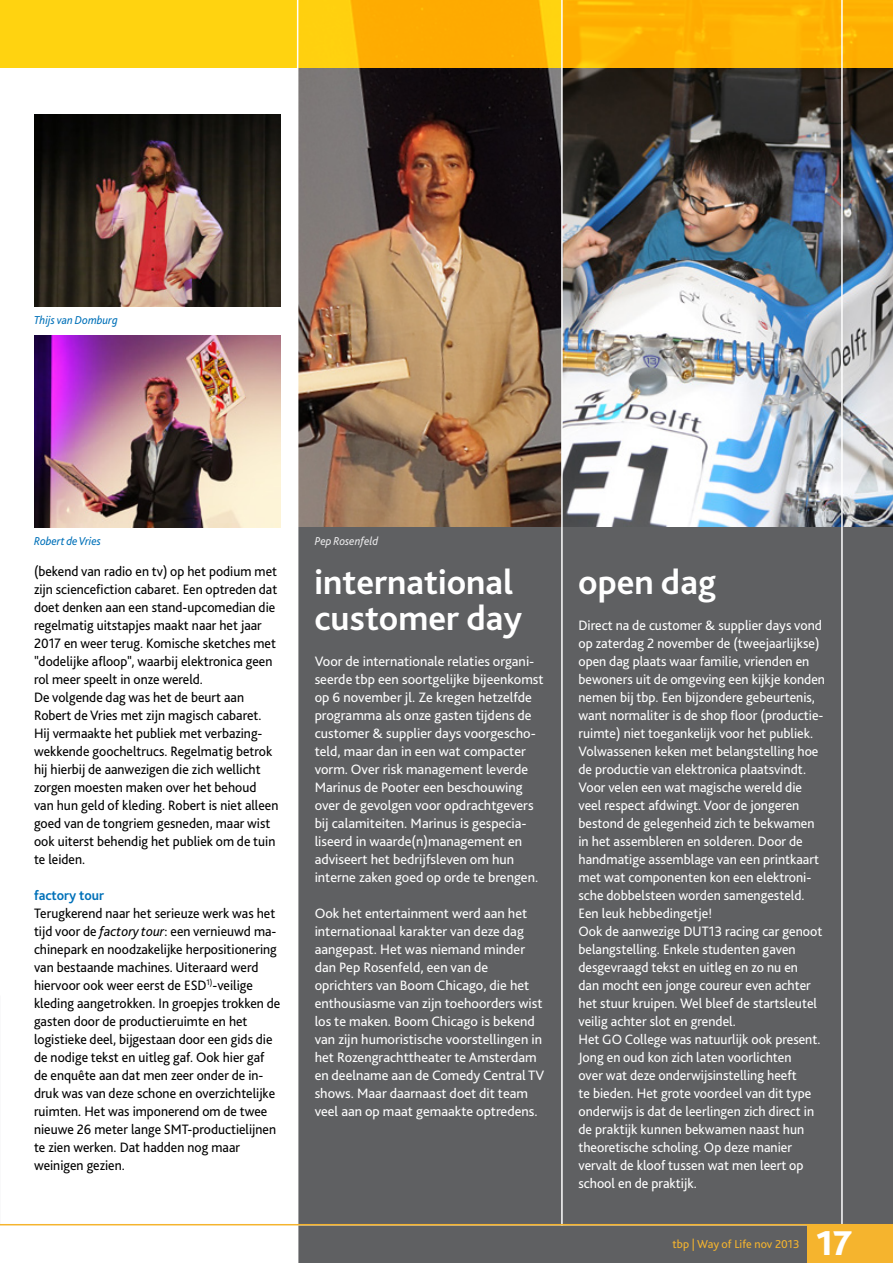
<style>
.page{position:relative;width:893px;height:1263px;background:#fff}
.page>*{position:absolute;margin:0;border:0;box-sizing:border-box;transform-origin:0 0}
.t1{font:700 36px/36px "Bliss 2";color:#fff}
.t2{font:800 36px "Bliss 2";color:#fff}
.t3{font:14.25px/18px "Bliss 2";color:#fff}
.t4{font:14.25px/18px "Bliss 2";color:#000;scale:.96 1}
.t5{font:700 14.25px "Bliss 2";color:#0071b9;scale:.96 1}
.t6{font:italic 12px "Bliss 2";color:#0071b9;scale:.95 1}
.t7{font:12px "Bliss 2";color:#f5b42e}
.t8{font:italic 12px "Bliss 2";color:#eaeaeb;scale:.95 1}
.s1{font-style:italic}
</style>
<div class="page">
<img style="left:563px;top:68px;width:330px;height:459px">
<img style="left:298px;top:68px;width:263px;height:459px">
<div style="left:298px;top:527px;width:265px;height:736px;background:#5f6062"></div>
<div style="left:562px;top:527px;width:331px;height:736px;background:#5f6062"></div>
<svg style="left:0;top:0;width:893px;height:68px"></svg>
<hr style="left:561px;top:0;width:2px;height:1225px;background:#fff">
<hr style="left:297px;top:0;width:1px;height:1263px;background:#fff">
<hr style="left:841px;top:0;width:2px;height:1263px;background:#fff">
<div style="left:808px;top:1225px;width:85px;height:38px;background:#f5b42e"></div>
<img style="left:35px;top:115px;width:245px;height:191px">
<img style="left:34px;top:336px;width:246px;height:191px">
<hr style="left:0;top:1224px;width:893px;height:1px;background:#f5b42e">
<p class="t6" style="left:34px;top:313px;width:90px">Thijs van Domburg</p>
<p class="t6" style="left:34px;top:533px;width:72px">Robert de Vries</p>
<p class="t8" style="left:315px;top:533px;width:68px">Pep Rosenfeld</p>
<p class="t4" style="left:34px;top:562px;width:256px">(bekend van radio en tv) op het podium met zijn sciencefiction cabaret. Een optreden dat doet denken aan een stand-upcomedian die regelmatig uitstapjes maakt naar het jaar 2017 en weer terug. Komische sketches met "dodelijke afloop", waarbij elektronica geen rol meer speelt in onze wereld.<br>De volgende dag was het de beurt aan Robert de Vries met zijn magisch cabaret.<br>Hij vermaakte het publiek met verbazing&shy;wekkende goocheltrucs. Regelmatig betrok hij hierbij de aanwezigen die zich wellicht zorgen moesten maken over het behoud van hun geld of kleding. Robert is niet alleen goed van de tongriem gesneden, maar wist ook uiterst behendig het publiek om de tuin te leiden.</p>
<p class="t5" style="left:34px;top:886px;width:74px">factory tour</p>
<p class="t4" style="left:34px;top:904px;width:258px">Terugkerend naar het serieuze werk was het tijd voor de <span class="s1">factory tour</span>: een vernieuwd ma&shy;chinepark en noodzakelijke herpositionering van bestaande machines. Uiteraard werd hiervoor ook weer eerst de ESD<sup>1)</sup>-veilige kleding aangetrokken. In groepjes trokken de gasten door de productieruimte en het logistieke deel, bijgestaan door een gids die de nodige tekst en uitleg gaf. Ook hier gaf de enquête aan dat men zeer onder de in&shy;druk was van deze schone en overzichtelijke ruimten. Het was imponerend om de twee nieuwe 26 meter lange SMT-productielijnen te zien werken. Dat hadden nog maar weinigen gezien.</p>
<h1 class="t1" style="left:315px;top:563px;width:209px">international customer day</h1>
<p class="t3" style="left:315px;top:652px;width:230px">Voor de internationale relaties organi&shy;seerde tbp een soortgelijke bijeenkomst op 6 november jl. Ze kregen hetzelfde programma als onze gasten tijdens de customer &amp; supplier days voorgescho&shy;teld, maar dan in een wat compacter vorm. Over risk management leverde Marinus de Pooter een beschouwing over de gevolgen voor opdrachtgevers bij calamiteiten. Marinus is gespecia&shy;liseerd in waarde(n)management en adviseert het bedrijfsleven om hun interne zaken goed op orde te brengen.</p>
<p class="t3" style="left:315px;top:904px;width:231px">Ook het entertainment werd aan het internationaal karakter van deze dag aangepast. Het was niemand minder dan Pep Rosenfeld, een van de oprichters van Boom Chicago, die het enthousiasme van zijn toehoorders wist los te maken. Boom Chicago is bekend van zijn humoristische voorstellingen in het Rozengrachttheater te Amsterdam en deelname aan de Comedy Central TV shows. Maar daarnaast doet dit team veel aan op maat gemaakte optredens.</p>
<h1 class="t1" style="left:578px;top:563px;width:139px">open dag</h1>
<p class="t3" style="left:578px;top:616px;width:248px">Direct na de customer &amp; supplier days vond op zaterdag 2 november de (tweejaarlijkse) open dag plaats waar familie, vrienden en bewoners uit de omgeving een kijkje konden nemen bij tbp. Een bijzondere gebeurtenis, want normaliter is de shop floor (productie&shy;ruimte) niet toegankelijk voor het publiek.<br>Volwassenen keken met belangstelling hoe de productie van elektronica plaatsvindt.<br>Voor velen een wat magische wereld die veel respect afdwingt. Voor de jongeren bestond de gelegenheid zich te bekwamen in het assembleren en solderen. Door de handmatige assemblage van een printkaart met wat componenten kon een elektroni&shy;sche dobbelsteen worden samengesteld.<br>Een leuk hebbedingetje!<br>Ook de aanwezige DUT13 racing car genoot belangstelling. Enkele studenten gaven desgevraagd tekst en uitleg en zo nu en<br>dan mocht een jonge coureur even achter het stuur kruipen. Wel bleef de startsleutel veilig achter slot en grendel.<br>Het GO College was natuurlijk ook present.<br>Jong en oud kon zich laten voorlichten<br>over wat deze onderwijsinstelling heeft<br>te bieden. Het grote voordeel van dit type onderwijs is dat de leerlingen zich direct in de praktijk kunnen bekwamen naast hun theoretische scholing. Op deze manier vervalt de kloof tussen wat men leert op school en de praktijk.</p>
<p class="t7" style="left:673px;top:1237px;width:128px">tbp | Way of Life nov 2013</p>
<h1 class="t2" style="left:816px;top:1221px;width:37px">17</h1>
</div>
